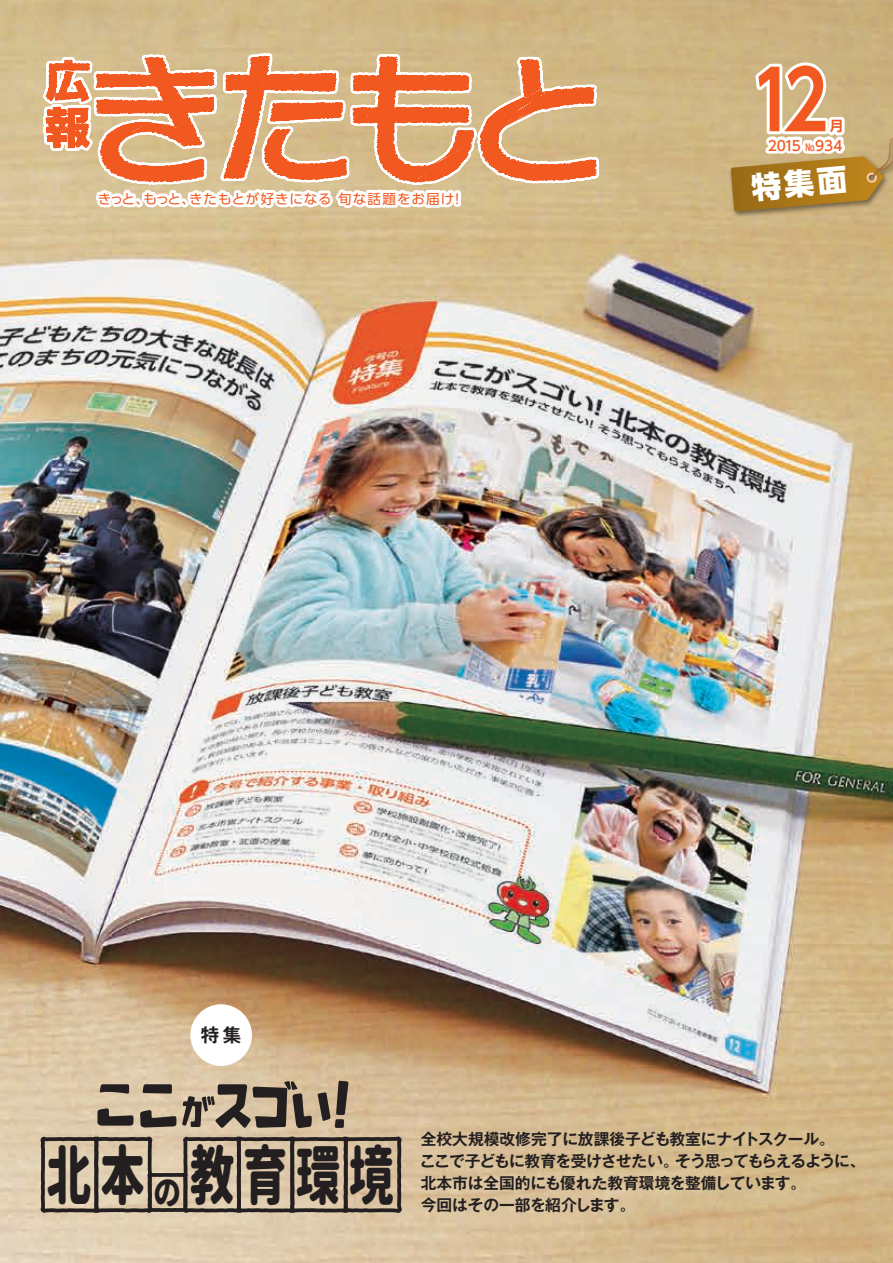
<style>
.page{position:relative;width:893px;height:1263px;background:#fff}
.page>*{position:absolute;margin:0;border:0;box-sizing:border-box;transform-origin:0 0}
.t1{font:700 80.85px "UD Shin Go Pro De";color:#f15921;scale:.85 1}
.t2{font:800 64.05px "Gen Jyuu Gothic";letter-spacing:.18em;color:#231f20;scale:.7 1}
.t3{font:700 18.6px "Gothic MB101 Pro De";color:#231f20}
.t4{font:700 15.75px/21.8px "Gothic MB101 Pro De";letter-spacing:-.015em;color:#231f20}
.t5{font:500 13.8px "UD Shin Go Pro";color:#f15921}
.t6{font:700 13.8px "UD Shin Go Pro De";color:#f15921}
.t7{font:13.5px "UD Shin Go Pro";letter-spacing:.065em;color:#f15921}
.s1{font-size:9.6px}
</style>
<div class="page">
<img style="left:0;top:0;width:893px;height:1263px">
<svg style="left:38px;top:34px;width:568px;height:182px;background:#e2ab81"></svg>
<img style="left:727px;top:133px;width:166px;height:87px">
<div style="left:190px;top:1004px;width:62px;height:62px;background:#fff;border-radius:50%"></div>
<svg style="left:37px;top:1080px;width:369px;height:136px;background:#baa88f"></svg>
<svg style="left:731px;top:59px;width:162px;height:152px;background:#caae79"></svg>
<p class="t7" style="left:98px;top:188px;width:368px">きっと、もっと、きたもとが好きになる 旬な話題をお届け！</p>
<h1 class="t1" style="left:739px;top:35px;width:120px">１２</h1>
<p class="t6" style="left:830px;top:115px;width:13px">月</p>
<p class="t5" style="left:768px;top:134px;width:76px">2015 <span class="s1">№</span>934</p>
<p class="t3" style="left:201px;top:1019px;width:42px">特集</p>
<h2 class="t2" style="left:46px;top:1127px;width:497px">北本<sub>の</sub>教育環境</h2>
<p class="t4" style="left:420px;top:1127px;width:447px">全校大規模改修完了に放課後子ども教室にナイトスクール。<br>ここで子どもに教育を受けさせたい。そう思ってもらえるように、北本市は全国的にも優れた教育環境を整備しています。<br>今回はその一部を紹介します。</p>
</div>
